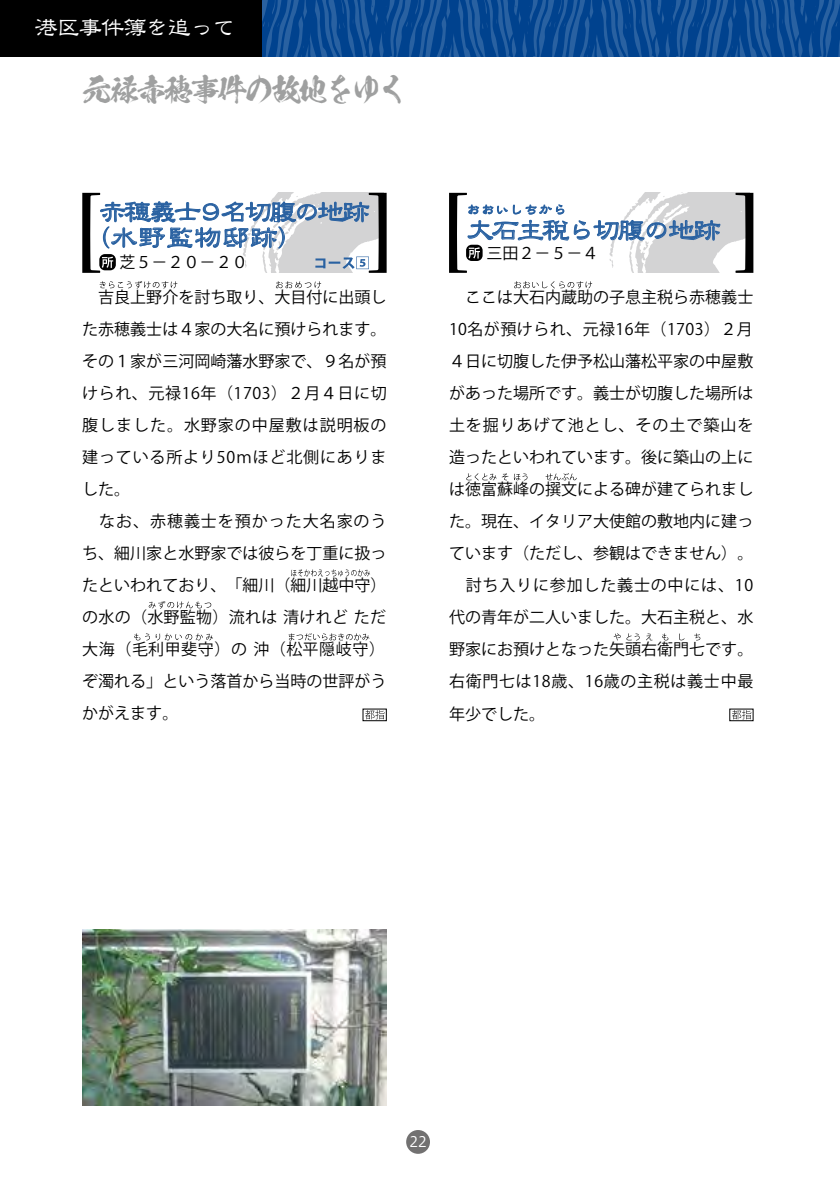
<style>
.page{position:relative;width:840px;height:1191px;background:#fff}
.page>*{position:absolute;margin:0;border:0;box-sizing:border-box;transform-origin:0 0}
.t1{font:30px "M Kso Touryu";letter-spacing:-.1em;color:#9fa0a0}
.t2{font:28px/25.6px "DF Lei Sho SB MP RKSJ H";letter-spacing:-.1em;color:#2961a1}
.t3{font:24px "DF Lei Sho SB MP RKSJ H";letter-spacing:-.075em;color:#fff}
.t4{font:16px/32px "Koz Go Pro";color:#000}
.t5{font:14.4px "Hiragino UD Sans Std W3";color:#fff}
.t6{font:14px "DF Lei Sho SB MP RKSJ H";letter-spacing:.03em;color:#2961a1}
</style>
<div class="page">
<div style="left:406px;top:1130px;width:24px;height:23px;background:#727171;border-radius:50%"></div>
<svg style="left:100px;top:281px;width:77px;height:7px"></svg>
<svg style="left:276px;top:281px;width:45px;height:7px"></svg>
<svg style="left:291px;top:569px;width:79px;height:7px"></svg>
<svg style="left:149px;top:601px;width:62px;height:7px"></svg>
<svg style="left:134px;top:633px;width:79px;height:7px"></svg>
<svg style="left:288px;top:633px;width:81px;height:7px"></svg>
<svg style="left:365px;top:710px;width:19px;height:9px"></svg>
<div style="left:362px;top:708px;width:24px;height:13px;border:1px solid #000"></div>
<svg style="left:514px;top:281px;width:78px;height:7px"></svg>
<svg style="left:466px;top:473px;width:61px;height:7px"></svg>
<svg style="left:545px;top:473px;width:31px;height:7px"></svg>
<svg style="left:613px;top:633px;width:7px;height:7px"></svg>
<svg style="left:626px;top:633px;width:13px;height:7px"></svg>
<svg style="left:646px;top:633px;width:54px;height:7px"></svg>
<svg style="left:732px;top:711px;width:18px;height:8px"></svg>
<div style="left:729px;top:709px;width:24px;height:12px;border:1px solid #000"></div>
<div style="left:0;top:0;width:261px;height:57px;background:#000"></div>
<svg style="left:449px;top:193px;width:304px;height:80px"></svg>
<img style="left:82px;top:929px;width:304px;height:176px">
<svg style="left:82px;top:193px;width:304px;height:80px"></svg>
<svg style="left:261px;top:0;width:579px;height:57px;background:#0e4c94"></svg>
<h3 class="t3" style="left:34px;top:15px;width:203px">港区事件簿を追って</h3>
<h1 class="t1" style="left:82px;top:73px;width:328px">元禄赤穂事件の故地をゆく</h1>
<h2 class="t2" style="left:82px;top:199px;width:290px;text-indent:17px">赤穂義士９名切腹の地跡（水野監物邸跡）</h2>
<p class="t4" style="left:82px;top:245px;width:305px;line-height:34.6px;text-indent:37px">芝５－２０－２０<br>　吉良上野介を討ち取り、大目付に出頭し</p>
<p class="t4" style="left:82px;top:313px;width:306px">た赤穂義士は４家の大名に預けられます。その１家が三河岡崎藩水野家で、９名が預けられ、元禄16年（1703）２月４日に切腹しました。水野家の中屋敷は説明板の建っている所より50ｍほど北側にありました。<br>　なお、赤穂義士を預かった大名家のうち、細川家と水野家では彼らを丁重に扱ったといわれており、「細川（細川越中守）の水の（水野監物）流れは清けれど ただ大海（毛利甲斐守）の沖（松平隠岐守）ぞ濁れる」という落首から当時の世評がうかがえます。</p>
<p class="t6" style="left:466px;top:202px;width:102px">おおいしちから</p>
<p class="t4" style="left:486px;top:237px;width:113px">三田２－５－４</p>
<h2 class="t2" style="left:466px;top:217px;width:256px">大石主税ら切腹の地跡</h2>
<p class="t4" style="left:449px;top:281px;width:306px;text-align:justify">　ここは大石内蔵助の子息主税ら赤穂義士10名が預けられ、元禄16年（1703）２月４日に切腹した伊予松山藩松平家の中屋敷があった場所です。義士が切腹した場所は土を掘りあげて池とし、その土で築山を造ったといわれています。後に築山の上には徳富蘇峰の撰文による碑が建てられました。現在、イタリア大使館の敷地内に建っています（ただし、参観はできません）。　討ち入りに参加した義士の中には、10代の青年が二人いました。大石主税と、水野家にお預けとなった矢頭右衛門七です。右衛門七は18歳、16歳の主税は義士中最年少でした。</p>
<p class="t5" style="left:409px;top:1130px;width:19px">22</p>
</div>
